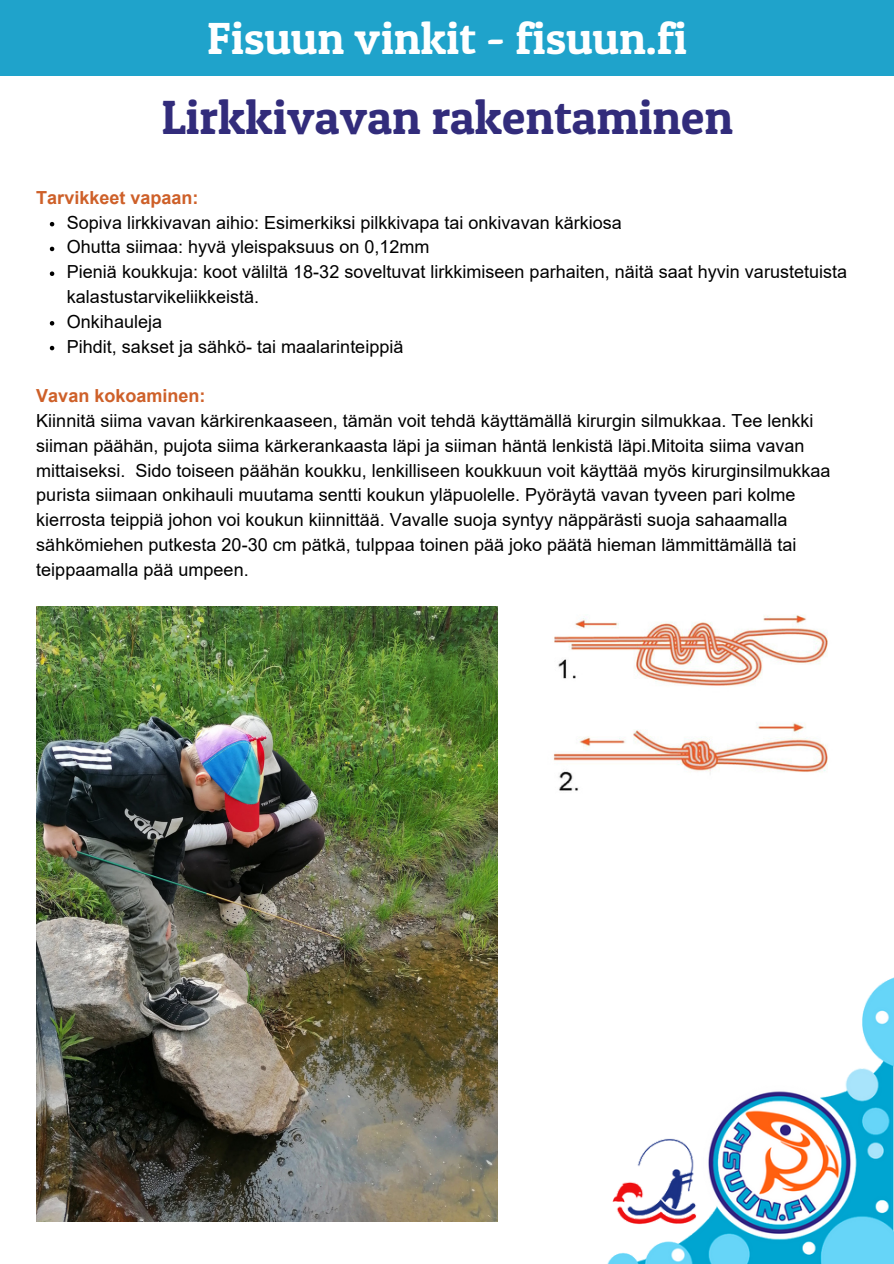
<style>
.page{position:relative;width:894px;height:1264px;background:#fff}
.page>*{position:absolute;margin:0;border:0;box-sizing:border-box;transform-origin:0 0}
.t1{font:48px "Patua One";color:#322c7b}
.t2{font:45px "Patua One";color:#fff}
.t3{font:18px/24.8px "Arial";color:#000}
.t4{font:700 18px "Arial";color:#ce6029}
</style>
<div class="page">
<img style="left:303px;top:673px;width:590px;height:590px">
<div style="left:0;top:0;width:893px;height:75px;background:#1fa3cb"></div>
<svg style="left:50px;top:222px;width:4px;height:4px"></svg>
<svg style="left:50px;top:247px;width:4px;height:4px"></svg>
<svg style="left:50px;top:271px;width:4px;height:5px"></svg>
<svg style="left:50px;top:321px;width:4px;height:4px"></svg>
<svg style="left:50px;top:346px;width:4px;height:4px"></svg>
<img style="left:548px;top:615px;width:286px;height:185px">
<img style="left:36px;top:606px;width:461px;height:615px">
<p class="t2" style="left:207px;top:10px;width:481px">Fisuun vinkit - fisuun.fi</p>
<p class="t1" style="left:161px;top:87px;width:573px">Lirkkivavan rakentaminen</p>
<p class="t4" style="left:36px;top:187px;width:164px">Tarvikkeet vapaan:</p>
<p class="t3" style="left:67px;top:210px;width:556px">Sopiva lirkkivavan aihio: Esimerkiksi pilkkivapa tai onkivavan kärkiosa</p>
<p class="t3" style="left:67px;top:235px;width:364px">Ohutta siimaa: hyvä yleispaksuus on 0,12mm</p>
<p class="t3" style="left:67px;top:259px;width:781px">Pieniä koukkuja: koot väliltä 18-32 soveltuvat lirkkimiseen parhaiten, näitä saat hyvin varustetuista kalastustarvikeliikkeistä.</p>
<p class="t3" style="left:67px;top:309px;width:97px">Onkihauleja</p>
<p class="t3" style="left:67px;top:334px;width:338px">Pihdit, sakset ja sähkö- tai maalarinteippiä</p>
<p class="t4" style="left:36px;top:386px;width:171px">Vavan kokoaminen:</p>
<p class="t3" style="left:36px;top:408px;width:795px">Kiinnitä siima vavan kärkirenkaaseen, tämän voit tehdä käyttämällä kirurgin silmukkaa. Tee lenkki siiman päähän, pujota siima kärkerankaasta läpi ja siiman häntä lenkistä läpi.Mitoita siima vavan mittaiseksi. Sido toiseen päähän koukku, lenkilliseen koukkuun voit käyttää myös kirurginsilmukkaa purista siimaan onkihauli muutama sentti koukun yläpuolelle. Pyöräytä vavan tyveen pari kolme kierrosta teippiä johon voi koukun kiinnittää. Vavalle suoja syntyy näppärästi suoja sahaamalla sähkömiehen putkesta 20-30 cm pätkä, tulppaa toinen pää joko päätä hieman lämmittämällä tai teippaamalla pää umpeen.</p>
</div>
